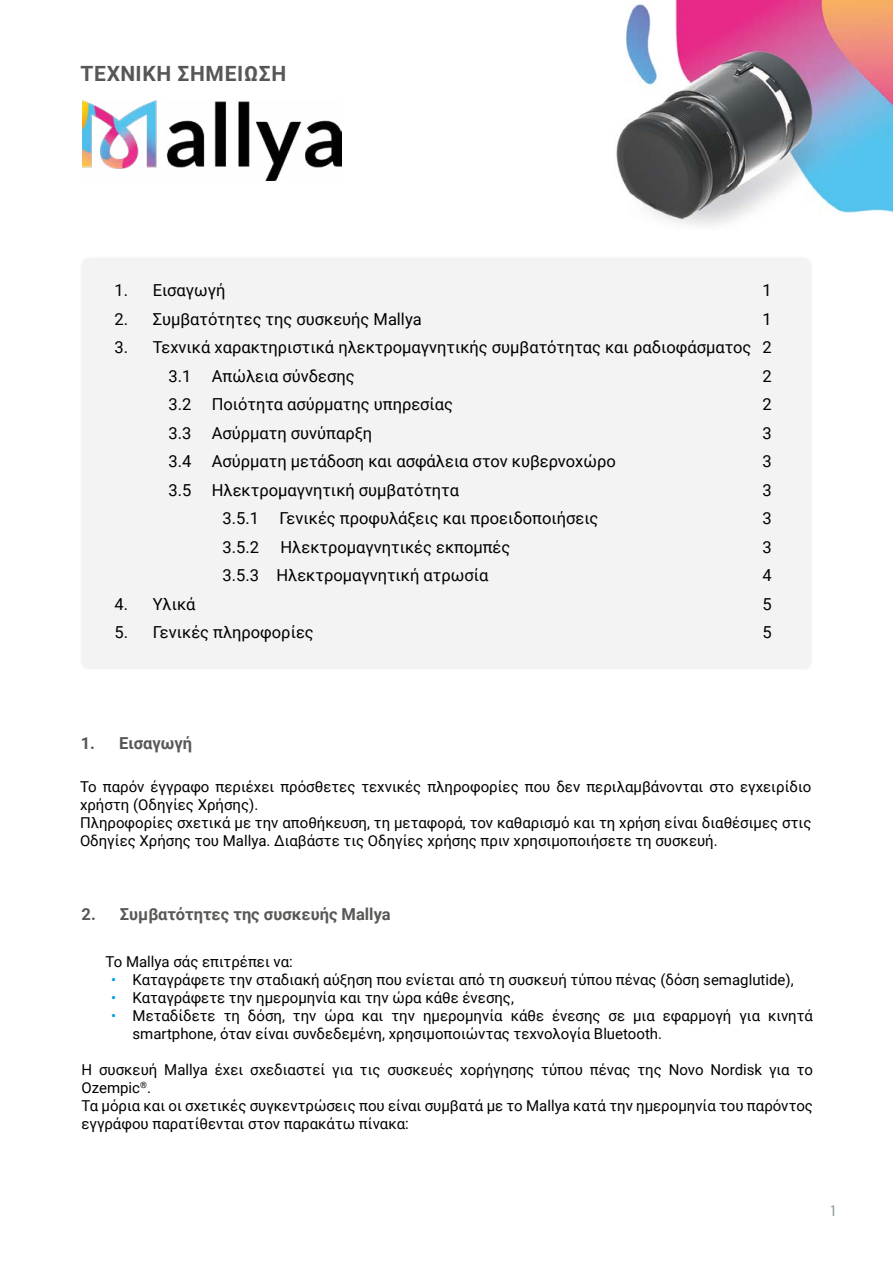
<style>
.page{position:relative;width:893px;height:1263px;background:#fff}
.page>*{position:absolute;margin:0;border:0;box-sizing:border-box;transform-origin:0 0}
.t1{font:700 21px "Roboto";letter-spacing:.035em;color:#575756}
.t2{font:16.5px/28.5px "Roboto";color:#000}
.t3{font:700 16.5px "Roboto";color:#585856}
.t4{font:700 16.5px "Roboto";color:#575756}
.t5{font:15px/18px "Roboto";color:#000}
.t6{font:15px "DM Sans";color:#879699}
.s1{color:#009fe3}
</style>
<div class="page">
<img style="left:616px;top:0;width:277px;height:226px">
<div style="left:81px;top:257px;width:731px;height:413px;background:#f3f3f3;border-radius:9px"></div>
<div style="left:80px;top:256px;width:733px;height:414px;border:2px solid #75cbf1;border-radius:9px"></div>
<img style="left:83px;top:101px;width:258px;height:79px">
<h1 class="t1" style="left:80px;top:59px;width:208px">ΤΕΧΝΙΚΗ ΣΗΜΕΙΩΣΗ</h1>
<p class="t2" style="left:114px;top:275px;width:112px">1. Εισαγωγή</p>
<p class="t2" style="left:762px;top:275px;width:11px">1</p>
<p class="t2" style="left:114px;top:304px;width:309px">2. Συμβατότητες της συσκευής Mallya</p>
<p class="t2" style="left:762px;top:304px;width:11px">1</p>
<p class="t2" style="left:168px;top:332px;width:605px;text-indent:-54px">3. Τεχνικά χαρακτηριστικά ηλεκτρομαγνητικής συμβατότητας και ραδιοφάσματος 2<br>3.1 Απώλεια σύνδεσης</p>
<p class="t2" style="left:762px;top:361px;width:11px">2</p>
<p class="t2" style="left:168px;top:389px;width:286px">3.2 Ποιότητα ασύρματης υπηρεσίας</p>
<p class="t2" style="left:762px;top:389px;width:11px">2</p>
<p class="t2" style="left:168px;top:418px;width:205px">3.3 Ασύρματη συνύπαρξη</p>
<p class="t2" style="left:762px;top:418px;width:11px">3</p>
<p class="t2" style="left:168px;top:446px;width:449px">3.4 Ασύρματη μετάδοση και ασφάλεια στον κυβερνοχώρο</p>
<p class="t2" style="left:762px;top:446px;width:11px">3</p>
<p class="t2" style="left:168px;top:475px;width:292px">3.5 Ηλεκτρομαγνητική συμβατότητα</p>
<p class="t2" style="left:762px;top:475px;width:11px">3</p>
<p class="t2" style="left:222px;top:503px;width:377px">3.5.1 Γενικές προφυλάξεις και προειδοποιήσεις</p>
<p class="t2" style="left:762px;top:503px;width:11px">3</p>
<p class="t2" style="left:222px;top:532px;width:38px">3.5.2</p>
<p class="t2" style="left:281px;top:532px;width:231px">Ηλεκτρομαγνητικές εκπομπές</p>
<p class="t2" style="left:762px;top:532px;width:11px">3</p>
<p class="t2" style="left:222px;top:560px;width:267px">3.5.3 Ηλεκτρομαγνητική ατρωσία</p>
<p class="t2" style="left:762px;top:560px;width:11px">4</p>
<p class="t2" style="left:114px;top:589px;width:83px">4. Υλικά</p>
<p class="t2" style="left:762px;top:589px;width:11px">5</p>
<p class="t2" style="left:114px;top:617px;width:201px">5. Γενικές πληροφορίες</p>
<p class="t2" style="left:762px;top:617px;width:11px">5</p>
<p class="t4" style="left:81px;top:731px;width:113px">1. Εισαγωγή</p>
<p class="t5" style="left:80px;top:777px;width:733px">Το παρόν έγγραφο περιέχει πρόσθετες τεχνικές πληροφορίες που δεν περιλαμβάνονται στο εγχειρίδιο χρήστη (Οδηγίες Χρήσης).<br>Πληροφορίες σχετικά με την αποθήκευση, τη μεταφορά, τον καθαρισμό και τη χρήση είναι διαθέσιμες στις Οδηγίες Χρήσης του Mallya. Διαβάστε τις Οδηγίες χρήσης πριν χρησιμοποιήσετε τη συσκευή.</p>
<p class="t3" style="left:82px;top:903px;width:311px">2. Συμβατότητες της συσκευής Mallya</p>
<p class="t5" style="left:106px;top:952px;width:189px">Το Mallya σάς επιτρέπει να:</p>
<p class="t5" style="left:111px;top:970px;width:684px"><span class="s1">•</span> Καταγράφετε την σταδιακή αύξηση που ενίεται από τη συσκευή τύπου πένας (δόση semaglutide),</p>
<p class="t5" style="left:111px;top:988px;width:404px"><span class="s1">•</span> Καταγράφετε την ημερομηνία και την ώρα κάθε ένεσης,</p>
<p class="t5" style="left:133px;top:1006px;width:682px;text-indent:-21px"><span class="s1">•</span> Μεταδίδετε τη δόση, την ώρα και την ημερομηνία κάθε ένεσης σε μια εφαρμογή για κινητά smartphone, όταν είναι συνδεδεμένη, χρησιμοποιώντας τεχνολογία Bluetooth.</p>
<p class="t5" style="left:82px;top:1060px;width:733px">Η συσκευή Mallya έχει σχεδιαστεί για τις συσκευές χορήγησης τύπου πένας της Novo Nordisk για το Ozempic<sup>®</sup>.<br>Τα μόρια και οι σχετικές συγκεντρώσεις που είναι συμβατά με το Mallya κατά την ημερομηνία του παρόντος εγγράφου παρατίθενται στον παρακάτω πίνακα:</p>
<p class="t6" style="left:831px;top:1201px;width:6px">1</p>
</div>
